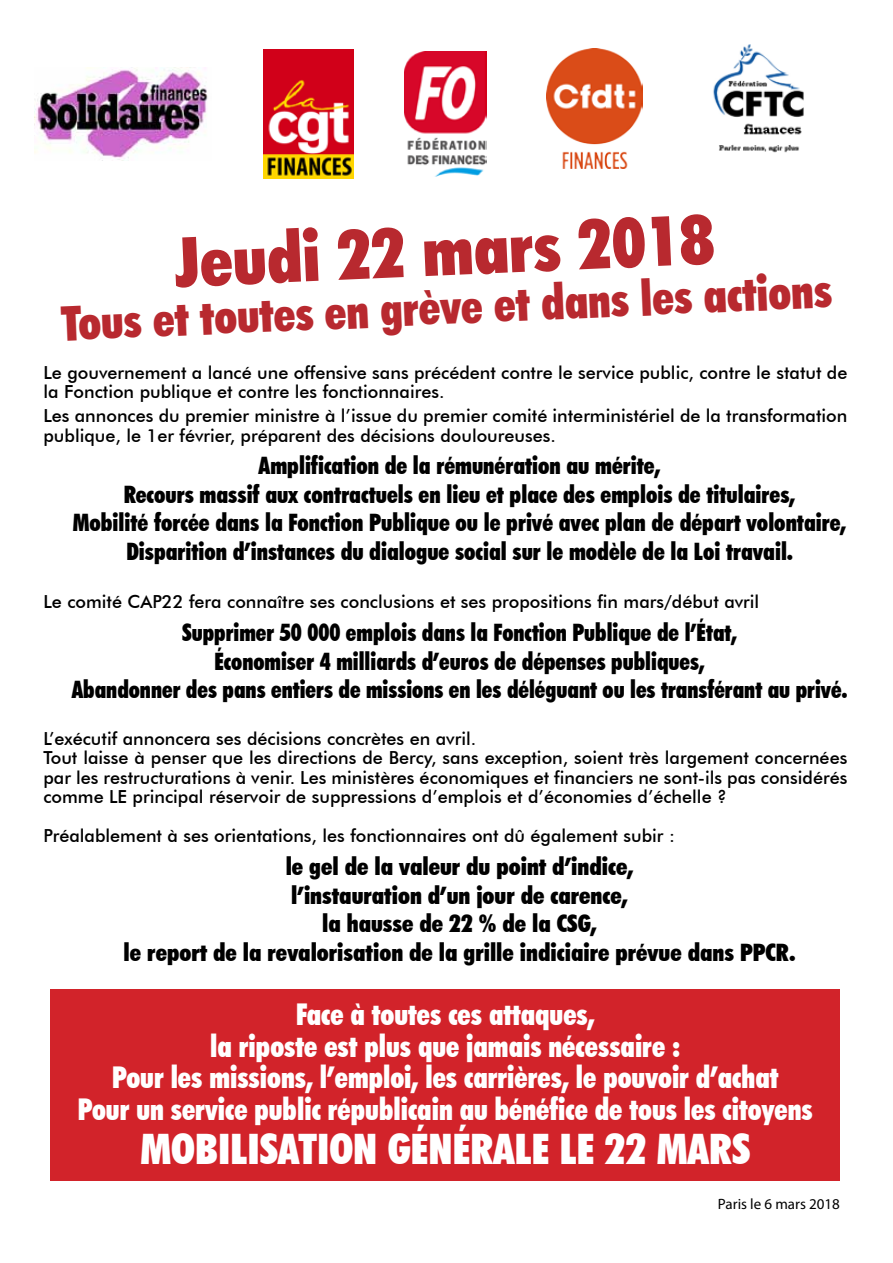
<style>
.page{position:relative;width:893px;height:1263px;background:#fff}
.page>*{position:absolute;margin:0;border:0;box-sizing:border-box;transform-origin:0 0}
.t1{font:900 condensed 69px "Futura BT";color:#b8292f}
.t2{font:900 condensed 48px "Futura BT";color:#b8292f;scale:.95 1}
.t3{font:900 condensed 42px "Futura BT";color:#fff}
.t4{font:900 condensed 30px/31.5px "Futura BT";color:#fff;text-align:center;scale:.93 1}
.t5{font:900 condensed 24px/28.5px "Futura BT";color:#000;text-align:center;scale:.95 1}
.t6{font:900 condensed 24px/28.5px "Futura BT";color:#000;text-align:center;scale:.93 1}
.t7{font:900 condensed 24px/28.5px "Futura BT";color:#000;text-align:center}
.t8{font:500 18px/19.5px "Futura BT";color:#000}
.t9{font:15px "Myriad Pro";color:#000}
</style>
<div class="page">
<img style="left:34px;top:67px;width:174px;height:94px">
<img style="left:264px;top:49px;width:89px;height:130px">
<img style="left:404px;top:51px;width:82px;height:126px">
<img style="left:546px;top:48px;width:96px;height:121px">
<img style="left:713px;top:44px;width:91px;height:109px">
<div style="left:51px;top:990px;width:789px;height:191px;background:#d2232a"></div>
<h1 class="t1" style="left:172px;top:223px;width:541px;rotate:-3deg">Jeudi 22 mars 2018</h1>
<h2 class="t2" style="left:60px;top:291px;width:813px;rotate:-2deg">Tous et toutes en grève et dans les actions</h2>
<p class="t8" style="left:43px;top:363px;width:805px">Le gouvernement a lancé une offensive sans précédent contre le service public, contre le statut de la Fonction publique et contre les fonctionnaires.</p>
<p class="t8" style="left:43px;top:406px;width:805px">Les annonces du premier ministre à l’issue du premier comité interministériel de la transformation publique, le 1er février, préparent des décisions douloureuses.</p>
<p class="t5" style="left:73px;top:451px;width:816px">Amplification de la rémunération au mérite,<br>Recours massif aux contractuels en lieu et place des emplois de titulaires,<br>Mobilité forcée dans la Fonction Publique ou le privé avec plan de départ volontaire, Disparition d’instances du dialogue social sur le modèle de la Loi travail.</p>
<p class="t8" style="left:43px;top:592px;width:717px">Le comité CAP22 fera connaître ses conclusions et ses propositions fin mars/début avril</p>
<h3 class="t6" style="left:72px;top:618px;width:835px">Supprimer 50 000 emplois dans la Fonction Publique de l’État,<br>Économiser 4 milliards d’euros de dépenses publiques,<br>Abandonner des pans entiers de missions en les déléguant ou les transférant au privé.</h3>
<p class="t8" style="left:43px;top:728px;width:805px">L’exécutif annoncera ses décisions concrètes en avril.<br>Tout laisse à penser que les directions de Bercy, sans exception, soient très largement concernées par les restructurations à venir. Les ministères économiques et financiers ne sont-ils pas considérés comme LE principal réservoir de suppressions d’emplois et d’économies d’échelle ?</p>
<p class="t8" style="left:43px;top:826px;width:633px">Préalablement à ses orientations, les fonctionnaires ont dû également subir :</p>
<h3 class="t7" style="left:124px;top:852px;width:673px">le gel de la valeur du point d’indice,<br>l’instauration d’un jour de carence,<br>la hausse de 22 % de la CSG,<br>le report de la revalorisation de la grille indiciaire prévue dans PPCR.</h3>
<h3 class="t4" style="left:78px;top:999px;width:792px">Face à toutes ces attaques,<br>la riposte est plus que jamais nécessaire :<br>Pour les missions, l’emploi, les carrières, le pouvoir d’achat<br>Pour un service public républicain au bénéfice de tous les citoyens</h3>
<h3 class="t3" style="left:140px;top:1124px;width:611px">MOBILISATION GÉNÉRALE LE 22 MARS</h3>
<p class="t9" style="left:718px;top:1194px;width:124px">Paris le 6 mars 2018</p>
</div>
